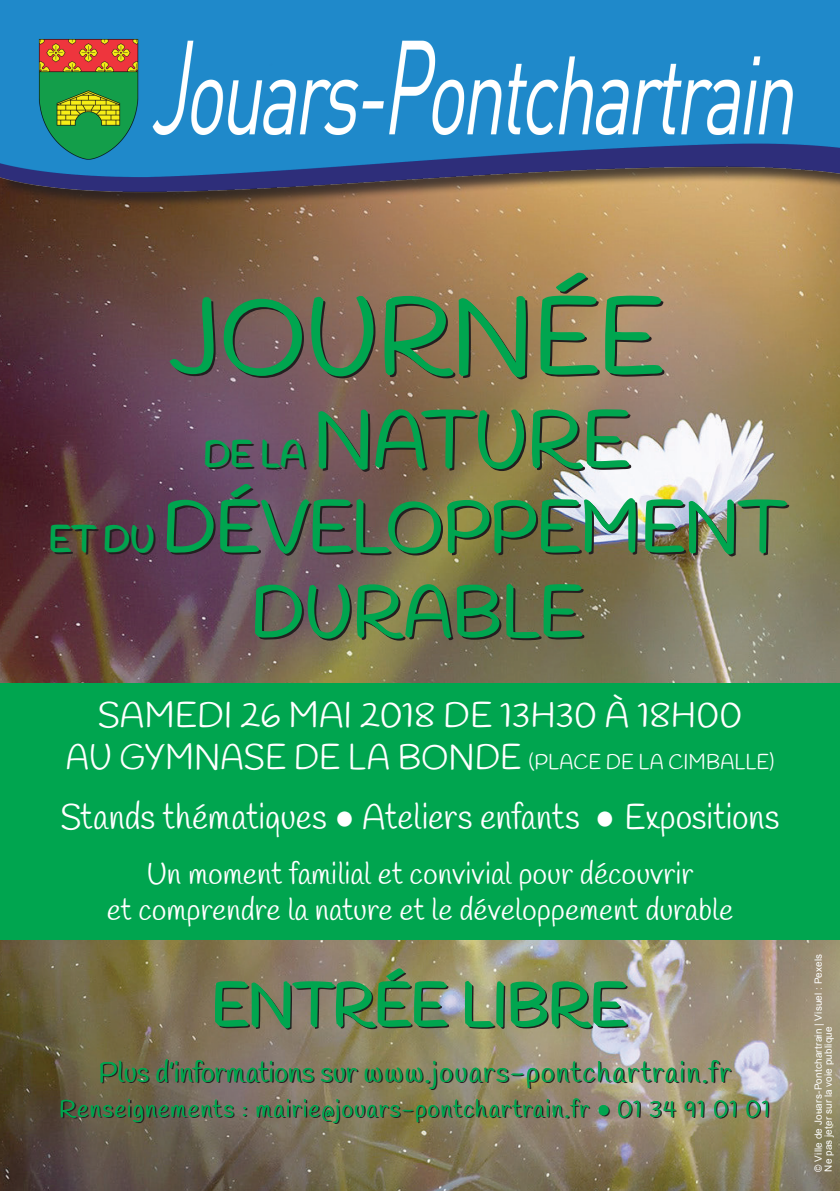
<style>
.page{position:relative;width:840px;height:1191px;background:#fff}
.page>*{position:absolute;margin:0;border:0;box-sizing:border-box;transform-origin:0 0}
.t1{font:106px "Handlee";letter-spacing:-.01em;color:#00a54f}
.t2{font:77.8px "Handlee";color:#00a54f}
.t3{font:70.8px/84.8px "Handlee";letter-spacing:-.01em;color:#00a54f;text-align:center}
.t4{font:59px "Handlee";color:#00a54f}
.t5{font:35.4px "Handlee";color:#fff;scale:.95 1}
.t6{font:35.4px "Handlee";color:#fff}
.t7{font:35.4px "Handlee";color:#00a54f}
.t8{font:30px/36px "Handlee";color:#fff;text-align:center}
.t9{font:28.2px "Handlee";letter-spacing:.045em;color:#00a54f}
.t10{font:24px "Handlee";letter-spacing:.05em;color:#00a54f}
.t11{font:21.2px "Handlee";letter-spacing:.005em;color:#fff;scale:.95 1}
.t12{font:9.8px/9.8px "Arial";letter-spacing:.02em;color:#fff}
.s1{font-size:35.4px}
.s2{font-size:70.8px}
.s3{font-family:"Arial";font-style:italic}
</style>
<div class="page">
<img style="left:0;top:200px;width:839px;height:991px">
<div style="left:0;top:682px;width:839px;height:257px;background:#00a54f"></div>
<div style="left:1px;top:3px;width:838px;height:206px;background:#231f20;opacity:.75"></div>
<img style="left:0;top:0;width:839px;height:200px">
<h1 class="t1" style="left:168px;top:273px;width:496px">JOURNÉE</h1>
<h2 class="t2" style="left:202px;top:392px;width:428px"><span class="s1">DE LA</span> NATURE</h2>
<h3 class="t3" style="left:48px;top:489px;width:737px"><span class="s1">ET DU</span> DÉVELOPPEMENT<br>DURABLE</h3>
<h1 class="t1" style="left:305px;top:274px;width:74px">U</h1>
<h1 class="t1" style="left:306px;top:275px;width:74px">U</h1>
<h2 class="t2" style="left:473px;top:393px;width:158px">U E</h2>
<h2 class="t2" style="left:474px;top:394px;width:158px">U E</h2>
<p class="t7" style="left:72px;top:518px;width:238px">T U <span class="s2">D V</span></p>
<h3 class="t3" style="left:683px;top:490px;width:57px">N</h3>
<h3 class="t3" style="left:303px;top:574px;width:50px">U</h3>
<h3 class="t3" style="left:501px;top:574px;width:39px">L</h3>
<h3 class="t3" style="left:684px;top:491px;width:57px">N</h3>
<p class="t7" style="left:73px;top:519px;width:24px">T</p>
<h3 class="t3" style="left:502px;top:575px;width:39px">L</h3>
<p class="t6" style="left:98px;top:693px;width:645px">SAMEDI 26 MAI 2018 DE 13H30 À 18H00</p>
<p class="t11" style="left:66px;top:749px;width:746px"><span class="s1">AU GYMNASE DE LA BONDE</span> (PLACE DE LA CIMBALLE)</p>
<p class="t5" style="left:60px;top:796px;width:758px">Stands thématiques <span class="s3">●</span> Ateliers enfants <span class="s3">●</span> Expositions</p>
<p class="t8" style="left:107px;top:858px;width:627px">Un moment familial et convivial pour découvrir<br>et comprendre la nature et le développement durable</p>
<h3 class="t4" style="left:211px;top:969px;width:417px">ENTRÉE LIBRE</h3>
<h3 class="t4" style="left:546px;top:968px;width:42px">R</h3>
<h3 class="t4" style="left:549px;top:971px;width:42px">R</h3>
<p class="t9" style="left:98px;top:1055px;width:633px">Plus d’informations sur www.jouars-pontchartrain.fr</p>
<p class="t10" style="left:59px;top:1094px;width:711px">Renseignements : mairie@jouars-pontchartrain.fr <span class="s3">●</span> 01 34 91 01 01</p>
<p class="t12" style="left:813px;top:1171px;width:219px;rotate:-90deg">© Ville de Jouars-Pontchartrain | Visuel : Pexels<br>Ne pas jeter sur la voie publique</p>
</div>
